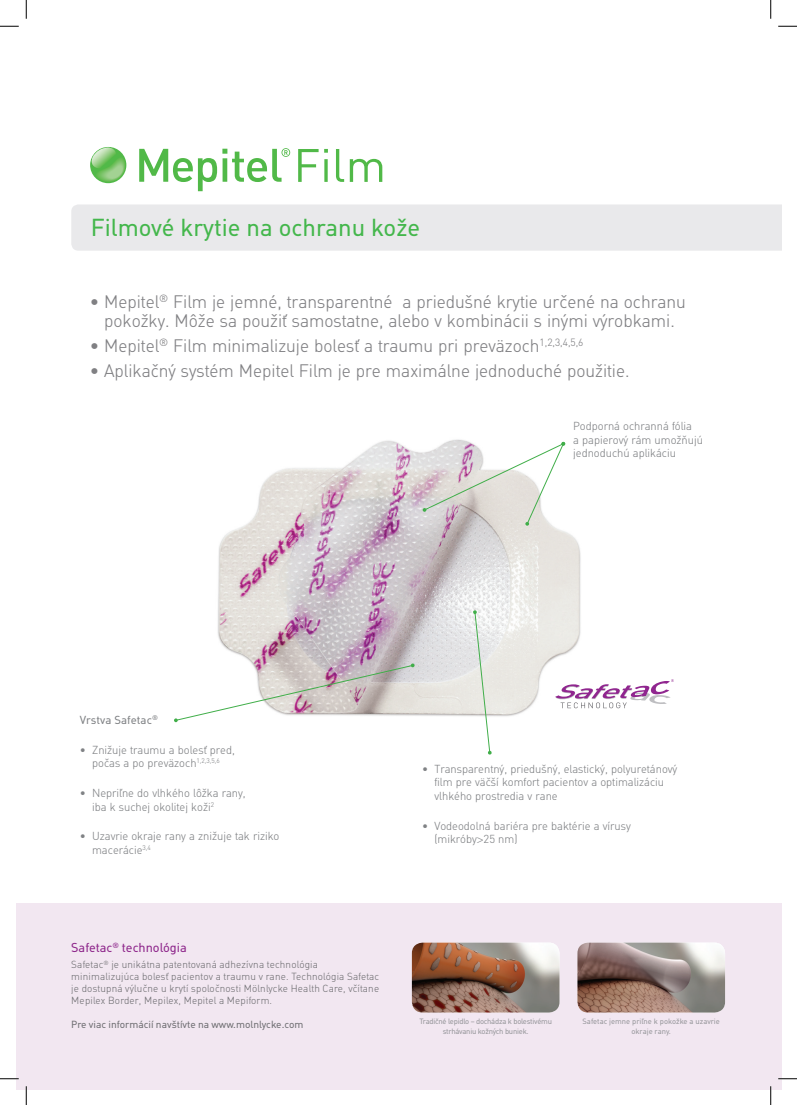
<style>
.page{position:relative;width:797px;height:1105px;background:#fff}
.page>*{position:absolute;margin:0;border:0;box-sizing:border-box;transform-origin:0 0}
.t1{font:23.75px "MHC Din";color:#44b74c}
.t2{font:300 17.5px/19.4px "MHC Din";color:#808083;text-align:center}
.t3{font:12.5px "MHC Din";color:#8e278b}
.t4{font:300 11.25px/13.5px "MHC Din";color:#808285}
.t5{font:11.25px "MHC Din";color:#808285}
.t6{font:300 10px/12px "MHC Din";letter-spacing:.02em;color:#717074}
.t7{font:10px "MHC Din";color:#717074}
.t8{font:7.5px/10px "MHC Din";letter-spacing:-.03em;color:#98989c;text-align:center}
.t9{font:7.5px/10px "MHC Din";color:#98989c;text-align:center}
.s1{font-family:"Helvetica Neue CE"}
</style>
<div class="page">
<img style="left:218px;top:439px;width:394px;height:278px">
<svg style="left:555px;top:679px;width:119px;height:29px"></svg>
<svg style="left:422px;top:442px;width:143px;height:84px"></svg>
<svg style="left:473px;top:610px;width:19px;height:145px"></svg>
<svg style="left:174px;top:663px;width:240px;height:59px"></svg>
<div style="left:71px;top:204px;width:710px;height:47px;background:#e9e9eb"></div>
<div style="left:16px;top:903px;width:765px;height:186px;background:#f2e7f1"></div>
<img style="left:577px;top:943px;width:148px;height:69px">
<img style="left:412px;top:943px;width:147px;height:69px">
<svg style="left:298px;top:149px;width:20px;height:33px"></svg>
<svg style="left:324px;top:159px;width:4px;height:23px"></svg>
<svg style="left:324px;top:149px;width:4px;height:4px"></svg>
<svg style="left:336px;top:149px;width:8px;height:33px"></svg>
<svg style="left:350px;top:159px;width:32px;height:23px"></svg>
<svg style="left:90px;top:147px;width:37px;height:37px"></svg>
<svg style="left:139px;top:148px;width:151px;height:43px"></svg>
<svg style="left:0;top:25px;width:19px;height:2px"></svg>
<svg style="left:778px;top:25px;width:19px;height:2px"></svg>
<svg style="left:0;top:1078px;width:19px;height:1px"></svg>
<svg style="left:778px;top:1078px;width:19px;height:1px"></svg>
<svg style="left:25px;top:0;width:2px;height:19px"></svg>
<svg style="left:25px;top:1086px;width:2px;height:19px"></svg>
<svg style="left:770px;top:0;width:1px;height:19px"></svg>
<svg style="left:770px;top:1086px;width:1px;height:19px"></svg>
<h1 class="t1" style="left:91px;top:214px;width:331px">Filmové krytie na ochranu kože</h1>
<h2 class="t2" style="left:90px;top:292px;width:597px">• Mepitel<sup>®</sup> Film je jemné, transparentné a priedušné krytie určené na ochranu pokožky. Môže sa použiť samostatne, alebo v kombinácii s inými výrobkami.</h2>
<h2 class="t2" style="left:90px;top:336px;width:495px">• Mepitel<sup>®</sup> Film minimalizuje bolesť a traumu pri preväzoch<sup>1,2,3,4,5,6</sup></h2>
<h2 class="t2" style="left:90px;top:361px;width:541px">• Aplikačný systém Mepitel Film je pre maximálne jednoduché použitie.</h2>
<p class="t5" style="left:80px;top:713px;width:80px">Vrstva Safetac<sup>®</sup></p>
<p class="t4" style="left:80px;top:743px;width:157px;text-align:center">• Znižuje traumu a bolesť pred, počas a po preväzoch<sup>1,2,3,5,6</sup></p>
<p class="t4" style="left:92px;top:786px;width:155px;text-indent:-12px">• Nepriľne do vlhkého lôžka rany, iba k suchej okolitej koži<sup>2</sup></p>
<p class="t4" style="left:92px;top:830px;width:189px;text-indent:-12px">• Uzavrie okraje rany a znižuje tak riziko macerácie<sup>3,4</sup></p>
<p class="t4" style="left:573px;top:420px;width:131px">Podporná ochranná fólia<br>a papierový rám umožňujú jednoduchú aplikáciu</p>
<p class="t4" style="left:434px;top:762px;width:244px;text-indent:-12px">• Transparentný, priedušný, elastický, polyuretánový film pre väčší komfort pacientov a optimalizáciu vlhkého prostredia v rane</p>
<p class="t4" style="left:434px;top:819px;width:198px;text-indent:-12px">• Vodeodolná bariéra pre baktérie a vírusy (mikróby<span class="s1">&gt;</span>25 nm)</p>
<p class="t3" style="left:71px;top:940px;width:117px">Safetac<sup>®</sup> technológia</p>
<p class="t6" style="left:71px;top:959px;width:309px">Safetac<sup>®</sup> je unikátna patentovaná adhezívna technológia minimalizujúca bolesť pacientov a traumu v rane. Technológia Safetac je dostupná výlučne u krytí spoločnosti Mölnlycke Health Care, včítane Mepilex Border, Mepilex, Mepitel a Mepiform.</p>
<p class="t7" style="left:71px;top:1019px;width:234px">Pre viac informácií navštívte na www.molnlycke.com</p>
<p class="t8" style="left:419px;top:1016px;width:134px">Tradičné lepidlo – dochádza k bolestivému strhávaniu kožných buniek.</p>
<p class="t9" style="left:582px;top:1016px;width:139px">Safetac jemne priľne k pokožke a uzavrie okraje rany.</p>
</div>
